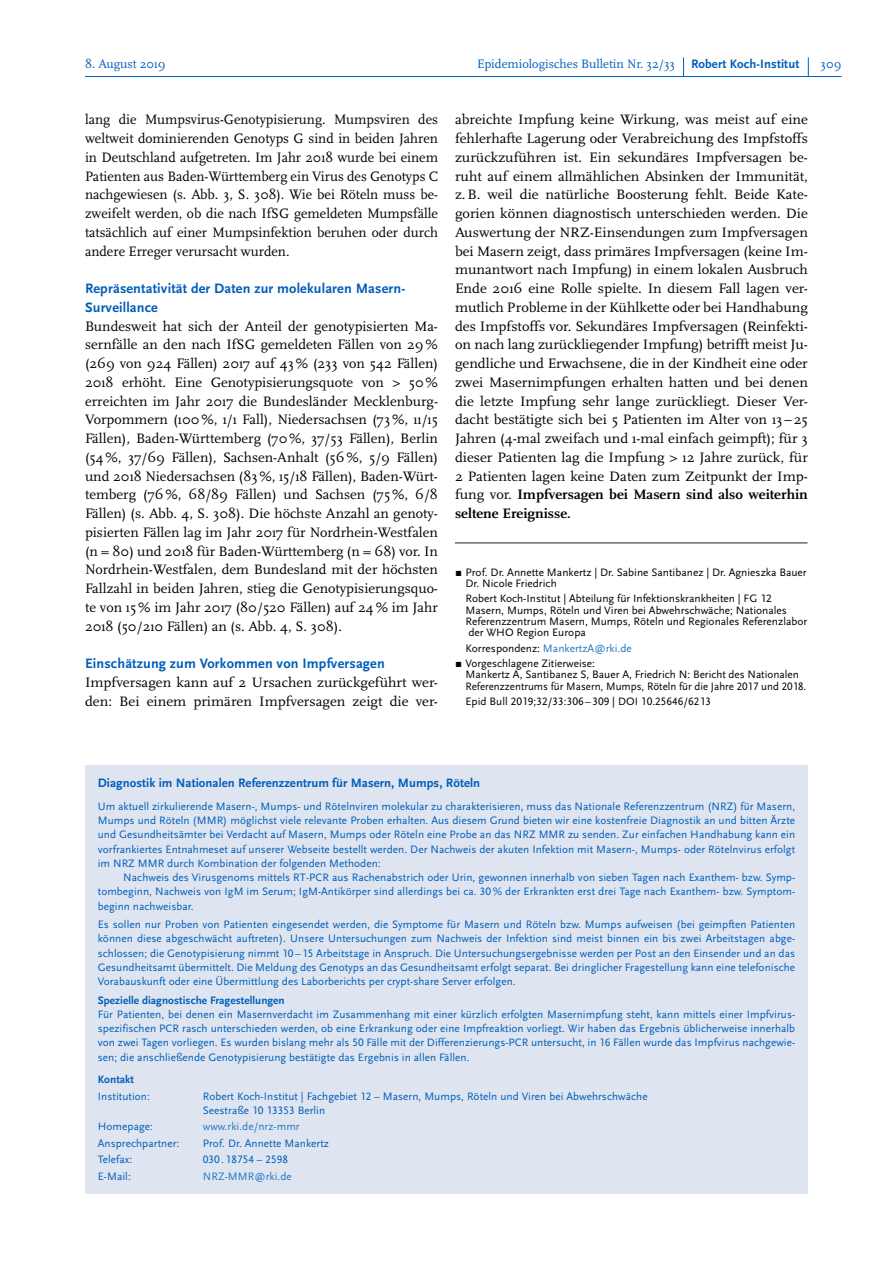
<style>
.page{position:relative;width:893px;height:1263px;background:#fff}
.page>*{position:absolute;margin:0;border:0;box-sizing:border-box;transform-origin:0 0}
.Fließtext{font:14.25px/18.8px "Scala Pro";color:#000;text-align:justify}
.Fließtext-2{font:14.25px/18.8px "Scala Pro";color:#000;scale:1.04 1}
.Fließtext_Überschrif{font:700 14.25px/18.8px "Scala Sans Pro";letter-spacing:.01em;color:#005db9}
.t1{font:12.75px "Scala Pro";color:#005db9}
.Text_klein_P_300_Ü_8{font:700 12.75px "Scala Sans Pro";letter-spacing:.005em;color:#005db9}
.Text_klein_P_300{font:11.25px/14.2px "Scala Sans Pro";letter-spacing:.005em;color:#005db9;text-align:justify}
.Text_klein_schwarz_b{font:11.25px/11.2px "Scala Sans Pro";color:#000}
.Text_klein_P_300_Ein{font:11.25px/14.2px "Scala Sans Pro";letter-spacing:.005em;color:#005db9;text-align:justify}
.Text_klein_P_300_bol{font:700 11.25px "Scala Sans Pro";letter-spacing:.005em;color:#005db9}
.Text_klein_P_300-2{font:11.25px "Scala Sans Pro";letter-spacing:.005em;color:#2178c0}
.Text_klein_schwarz_b-2{font:11.25px "Scala Sans Pro";color:#2178c0}
.Text_klein_P_300-3{font:700 11.25px "Scala Sans Pro";letter-spacing:.005em;color:#005db9}
.s1{font-family:"Scala Sans Pro";font-weight:700}
.s2{font-weight:700}
.s3{color:#000}
</style>
<div class="page">
<hr style="left:85px;top:76px;width:756px;height:1px;background:#005db9">
<svg style="left:808px;top:57px;width:1px;height:19px"></svg>
<svg style="left:683px;top:57px;width:1px;height:19px"></svg>
<hr style="left:455px;top:543px;width:352px;height:1px;background:#231f20">
<div style="left:85px;top:765px;width:723px;height:428px;background:#dee5f0"></div>
<p class="t1" style="left:85px;top:56px;width:82px">8. August 2019</p>
<p class="t1" style="left:477px;top:56px;width:324px">Epidemiologisches Bulletin Nr. 32/33 <span class="s1">Robert Koch-Institut</span></p>
<p class="t1" style="left:821px;top:56px;width:22px">309</p>
<p class="Fließtext" style="left:85px;top:110px;width:354px">lang die Mumpsvirus-Genotypisierung. Mumpsviren des weltweit dominierenden Genotyps G sind in beiden Jahren in Deutschland aufgetreten. Im Jahr 2018 wurde bei einem Patienten aus Baden-Württemberg ein Virus des Genotyps C nachgewiesen (s. Abb. 3, S. 308). Wie bei Röteln muss be&shy;zweifelt werden, ob die nach IfSG gemeldeten Mumpsfälle tatsächlich auf einer Mumpsinfektion beruhen oder durch andere Erreger verursacht wurden.</p>
<p class="Fließtext_Überschrif" style="left:85px;top:279px;width:322px">Repräsentativität der Daten zur molekularen Masern-<br>Surveillance</p>
<p class="Fließtext" style="left:85px;top:316px;width:354px">Bundesweit hat sich der Anteil der genotypisierten Ma&shy;sernfälle an den nach IfSG gemeldeten Fällen von 29% (269 von 924 Fällen) 2017 auf 43% (233 von 542 Fällen)<br>2018 erhöht. Eine Genotypisierungsquote von &gt; 50% erreichten im Jahr 2017 die Bundesländer Mecklenburg-Vorpommern (100%, 1/1 Fall), Niedersachsen (73%, 11/15<br>Fällen), Baden-Württemberg (70%, 37/53 Fällen), Berlin (54%, 37/69 Fällen), Sachsen-Anhalt (56%, 5/9 Fällen) und 2018 Niedersachsen (83%, 15/18 Fällen), Baden-Würt&shy;temberg (76%, 68/89 Fällen) und Sachsen (75%, 6/8<br>Fällen) (s. Abb. 4, S. 308). Die höchste Anzahl an genoty&shy;pisierten Fällen lag im Jahr 2017 für Nordrhein-Westfalen (n = 80) und 2018 für Baden-Württemberg (n = 68) vor. In Nordrhein-Westfalen, dem Bundesland mit der höchsten Fallzahl in beiden Jahren, stieg die Genotypisierungsquo&shy;te von 15% im Jahr 2017 (80/520 Fällen) auf 24% im Jahr 2018 (50/210 Fällen) an (s. Abb. 4, S. 308).</p>
<p class="Fließtext_Überschrif" style="left:85px;top:654px;width:301px">Einschätzung zum Vorkommen von Impfversagen</p>
<p class="Fließtext-2" style="left:85px;top:673px;width:341px">Impfversagen kann auf 2 Ursachen zurückgeführt wer&shy;den: Bei einem primären Impfversagen zeigt die ver-</p>
<p class="Fließtext-2" style="left:455px;top:110px;width:341px;text-align:justify">abreichte Impfung keine Wirkung, was meist auf eine fehlerhafte Lagerung oder Verabreichung des Impfstoffs zurückzuführen ist. Ein sekundäres Impfversagen be&shy;ruht auf einem allmählichen Absinken der Immunität, z.B. weil die natürliche Boosterung fehlt. Beide Kate&shy;gorien können diagnostisch unterschieden werden. Die Auswertung der NRZ-Einsendungen zum Impfversagen bei Masern zeigt, dass primäres Impfversagen (keine Im&shy;munantwort nach Impfung) in einem lokalen Ausbruch Ende 2016 eine Rolle spielte. In diesem Fall lagen ver&shy;mutlich Probleme in der Kühlkette oder bei Handhabung des Impfstoffs vor. Sekundäres Impfversagen (Reinfekti&shy;on nach lang zurückliegender Impfung) betrifft meist Ju&shy;gendliche und Erwachsene, die in der Kindheit eine oder zwei Masernimpfungen erhalten hatten und bei denen die letzte Impfung sehr lange zurückliegt. Dieser Ver&shy;dacht bestätigte sich bei 5 Patienten im Alter von 13–25<br>Jahren (4-mal zweifach und 1-mal einfach geimpft); für 3 dieser Patienten lag die Impfung &gt; 12 Jahre zurück, für 2 Patienten lagen keine Daten zum Zeitpunkt der Imp&shy;fung vor. <span class="s2">Impfversagen bei Masern sind also weiterhin seltene Ereignisse.</span></p>
<p class="Text_klein_schwarz_b" style="left:465px;top:566px;width:343px;text-indent:-10px">▪ Prof. Dr. Annette Mankertz | Dr. Sabine Santibanez | Dr. Agnieszka Bauer<br>Dr. Nicole Friedrich</p>
<p class="Text_klein_schwarz_b" style="left:465px;top:593px;width:343px">Robert Koch-Institut | Abteilung für Infektionskrankheiten | FG 12<br>Masern, Mumps, Röteln und Viren bei Abwehrschwäche; Nationales Referenzzentrum Masern, Mumps, Röteln und Regionales Referenzlabor der WHO Region Europa</p>
<p class="Text_klein_schwarz_b-2" style="left:465px;top:641px;width:168px"><span class="s3">Korrespondenz:</span> MankertzA@rki.de</p>
<p class="Text_klein_schwarz_b" style="left:465px;top:658px;width:342px;text-indent:-10px">▪ Vorgeschlagene Zitierweise:<br>Mankertz A, Santibanez S, Bauer A, Friedrich N: Bericht des Nationalen<br>Referenzzentrums für Masern, Mumps, Röteln für die Jahre 2017 und 2018.</p>
<p class="Text_klein_schwarz_b" style="left:465px;top:696px;width:247px">Epid Bull 2019;32/33:306 – 309 | DOI 10.25646/6213</p>
<p class="Text_klein_P_300_Ü_8" style="left:98px;top:775px;width:384px">Diagnostik im Nationalen Referenzzentrum für Masern, Mumps, Röteln</p>
<p class="Text_klein_P_300" style="left:98px;top:799px;width:699px">Um aktuell zirkulierende Masern-, Mumps- und Rötelnviren molekular zu charakterisieren, muss das Nationale Referenzzentrum (NRZ) für Masern, Mumps und Röteln (MMR) möglichst viele relevante Proben erhalten. Aus diesem Grund bieten wir eine kostenfreie Diagnostik an und bitten Ärzte und Gesundheitsämter bei Verdacht auf Masern, Mumps oder Röteln eine Probe an das NRZ MMR zu senden. Zur einfachen Handhabung kann ein vorfrankiertes Entnahmeset auf unserer Webseite bestellt werden. Der Nachweis der akuten Infektion mit Masern-, Mumps- oder Rötelnvirus erfolgt im NRZ MMR durch Kombination der folgenden Methoden:</p>
<p class="Text_klein_P_300_Ein" style="left:98px;top:870px;width:699px;text-indent:26px">Nachweis des Virusgenoms mittels RT-PCR aus Rachenabstrich oder Urin, gewonnen innerhalb von sieben Tagen nach Exanthem- bzw. Symp&shy;tombeginn, Nachweis von IgM im Serum; IgM-Antikörper sind allerdings bei ca. 30% der Erkrankten erst drei Tage nach Exanthem- bzw. Symptom&shy;beginn nachweisbar.</p>
<p class="Text_klein_P_300" style="left:98px;top:917px;width:699px">Es sollen nur Proben von Patienten eingesendet werden, die Symptome für Masern und Röteln bzw. Mumps aufweisen (bei geimpften Patienten können diese abgeschwächt auftreten). Unsere Untersuchungen zum Nachweis der Infektion sind meist binnen ein bis zwei Arbeitstagen abge&shy;schlossen; die Genotypisierung nimmt 10 – 15 Arbeitstage in Anspruch. Die Untersuchungsergebnisse werden per Post an den Einsender und an das Gesundheitsamt übermittelt. Die Meldung des Genotyps an das Gesundheitsamt erfolgt separat. Bei dringlicher Fragestellung kann eine telefonische Vorabauskunft oder eine Übermittlung des Laborberichts per crypt-share Server erfolgen.</p>
<p class="Text_klein_P_300_bol" style="left:98px;top:993px;width:188px">Spezielle diagnostische Fragestellungen</p>
<p class="Text_klein_P_300" style="left:98px;top:1007px;width:699px">Für Patienten, bei denen ein Masernverdacht im Zusammenhang mit einer kürzlich erfolgten Masernimpfung steht, kann mittels einer Impfvirus&shy;spezifischen PCR rasch unterschieden werden, ob eine Erkrankung oder eine Impfreaktion vorliegt. Wir haben das Ergebnis üblicherweise innerhalb von zwei Tagen vorliegen. Es wurden bislang mehr als 50 Fälle mit der Differenzierungs-PCR untersucht, in 16 Fällen wurde das Impfvirus nachgewie&shy;sen; die anschließende Genotypisierung bestätigte das Ergebnis in allen Fällen.</p>
<p class="Text_klein_P_300-3" style="left:98px;top:1073px;width:38px">Kontakt</p>
<p class="Text_klein_P_300" style="left:98px;top:1089px;width:54px">Institution:</p>
<p class="Text_klein_P_300" style="left:203px;top:1089px;width:446px">Robert Koch-Institut | Fachgebiet 12 – Masern, Mumps, Röteln und Viren bei Abwehrschwäche<br>Seestraße 10 13353 Berlin</p>
<p class="Text_klein_P_300" style="left:98px;top:1119px;width:57px">Homepage:</p>
<p class="Text_klein_P_300-2" style="left:203px;top:1120px;width:98px">www.rki.de/nrz-mmr</p>
<p class="Text_klein_P_300" style="left:98px;top:1136px;width:83px">Ansprechpartner:</p>
<p class="Text_klein_P_300" style="left:203px;top:1136px;width:128px">Prof. Dr. Annette Mankertz</p>
<p class="Text_klein_P_300" style="left:98px;top:1152px;width:36px">Telefax:</p>
<p class="Text_klein_P_300" style="left:203px;top:1152px;width:87px">030 . 18754 – 2598</p>
<p class="Text_klein_P_300" style="left:98px;top:1169px;width:35px">E-Mail:</p>
<p class="Text_klein_P_300-2" style="left:203px;top:1169px;width:91px">NRZ-MMR@rki.de</p>
</div>
